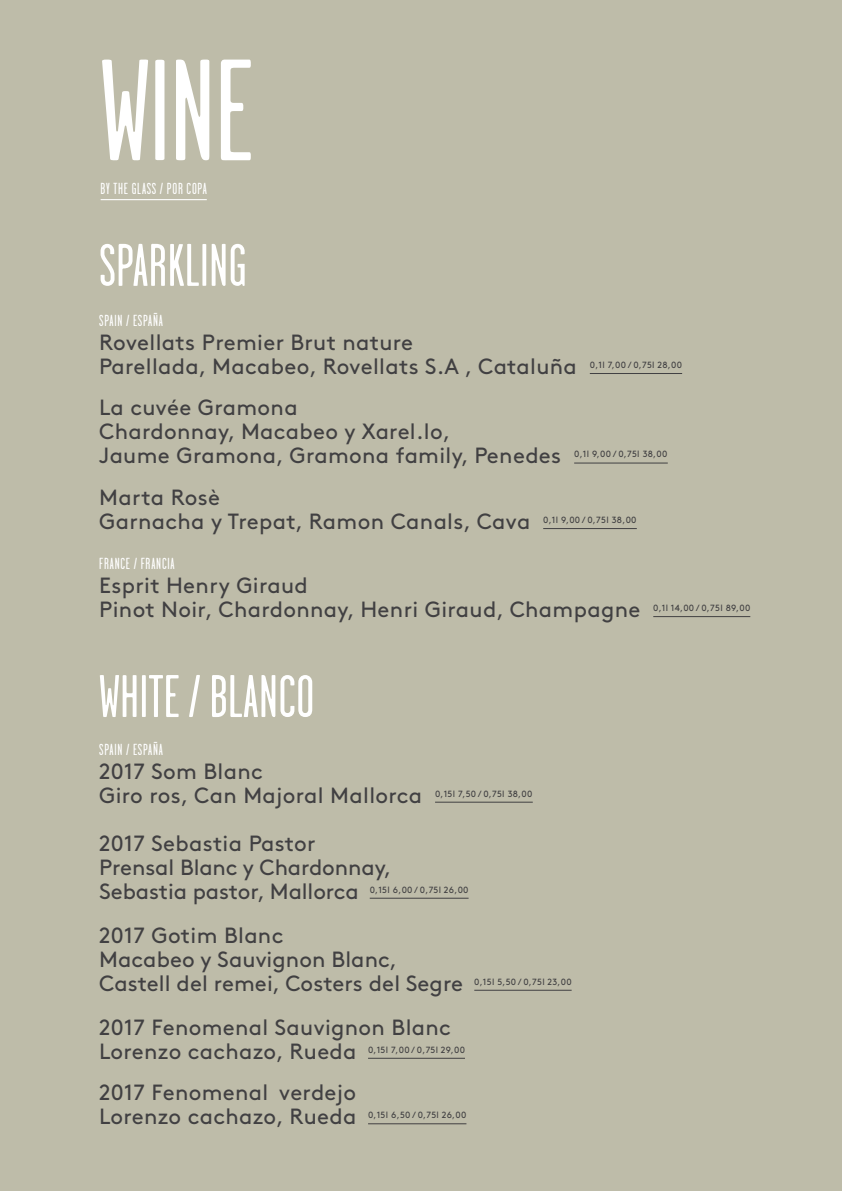
<style>
.page{position:relative;width:842px;height:1191px;background:#bebca9}
.page>*{position:absolute;margin:0;border:0;box-sizing:border-box;transform-origin:0 0}
.t1{font:143.8px "Garage Gothic";color:#fff}
.t2{font:60px "Garage Gothic";letter-spacing:.01em;color:#fff}
.t3{font:22px/24px "Brown";letter-spacing:.015em;color:#414042}
.t4{font:22px/24px "Brown";letter-spacing:-.005em;color:#414042}
.t5{font:16px "Garage Gothic";letter-spacing:.05em;color:#fff}
.t6{font:9px "Brown";letter-spacing:.03em;color:#414042}
</style>
<div class="page">
<hr style="left:590px;top:373px;width:92px;height:1px;background:#414042">
<hr style="left:574px;top:462px;width:94px;height:1px;background:#414042">
<hr style="left:543px;top:528px;width:94px;height:1px;background:#414042">
<hr style="left:653px;top:616px;width:97px;height:1px;background:#414042">
<hr style="left:435px;top:801px;width:98px;height:1px;background:#414042">
<hr style="left:370px;top:897px;width:99px;height:1px;background:#414042">
<hr style="left:474px;top:989px;width:98px;height:1px;background:#414042">
<hr style="left:368px;top:1057px;width:97px;height:1px;background:#414042">
<hr style="left:368px;top:1123px;width:98px;height:1px;background:#414042">
<hr style="left:101px;top:199px;width:106px;height:1px;background:#fff">
<h1 class="t1" style="left:101px;top:37px;width:154px">WINE</h1>
<p class="t5" style="left:101px;top:180px;width:108px">BY THE GLASS / POR COPA</p>
<h2 class="t2" style="left:99px;top:234px;width:149px">SPARKLING</h2>
<p class="t5" style="left:99px;top:312px;width:65px">SPAIN / ESPAÑA</p>
<p class="t3" style="left:99px;top:328px;width:479px">Rovellats Premier Brut nature<br>Parellada, Macabeo, Rovellats S.A , Cataluña</p>
<p class="t6" style="left:590px;top:358px;width:94px">0,1l 7,00 / 0,75l 28,00</p>
<p class="t3" style="left:99px;top:394px;width:464px">La cuvée Gramona<br>Chardonnay, Macabeo y Xarel.lo,<br>Jaume Gramona, Gramona family, Penedes</p>
<p class="t6" style="left:574px;top:447px;width:95px">0,1l 9,00 / 0,75l 38,00</p>
<p class="t3" style="left:99px;top:483px;width:433px">Marta Rosè<br>Garnacha y Trepat, Ramon Canals, Cava</p>
<p class="t6" style="left:543px;top:513px;width:95px">0,1l 9,00 / 0,75l 38,00</p>
<p class="t5" style="left:99px;top:555px;width:77px">FRANCE / FRANCIA</p>
<p class="t3" style="left:99px;top:571px;width:543px">Esprit Henry Giraud<br>Pinot Noir, Chardonnay, Henri Giraud, Champagne</p>
<p class="t6" style="left:653px;top:601px;width:99px">0,1l 14,00 / 0,75l 89,00</p>
<h2 class="t2" style="left:99px;top:665px;width:217px">WHITE / BLANCO</h2>
<p class="t5" style="left:99px;top:741px;width:65px">SPAIN / ESPAÑA</p>
<p class="t3" style="left:99px;top:757px;width:324px">2017 Som Blanc<br>Giro ros, Can Majoral Mallorca</p>
<p class="t6" style="left:435px;top:786px;width:99px">0,15l 7,50 / 0,75l 38,00</p>
<p class="t4" style="left:99px;top:829px;width:294px">2017 Sebastia Pastor<br>Prensal Blanc y Chardonnay,<br>Sebastia pastor, Mallorca</p>
<p class="t6" style="left:370px;top:882px;width:100px">0,15l 6,00 / 0,75l 26,00</p>
<p class="t3" style="left:99px;top:921px;width:365px">2017 Gotim Blanc<br>Macabeo y Sauvignon Blanc,<br>Castell del remei, Costers del Segre</p>
<p class="t6" style="left:474px;top:974px;width:99px">0,15l 5,50 / 0,75l 23,00</p>
<p class="t3" style="left:99px;top:1013px;width:353px">2017 Fenomenal Sauvignon Blanc<br>Lorenzo cachazo, Rueda</p>
<p class="t6" style="left:368px;top:1042px;width:98px">0,15l 7,00 / 0,75l 29,00</p>
<p class="t3" style="left:99px;top:1078px;width:259px">2017 Fenomenal verdejo<br>Lorenzo cachazo, Rueda</p>
<p class="t6" style="left:368px;top:1108px;width:100px">0,15l 6,50 / 0,75l 26,00</p>
</div>
